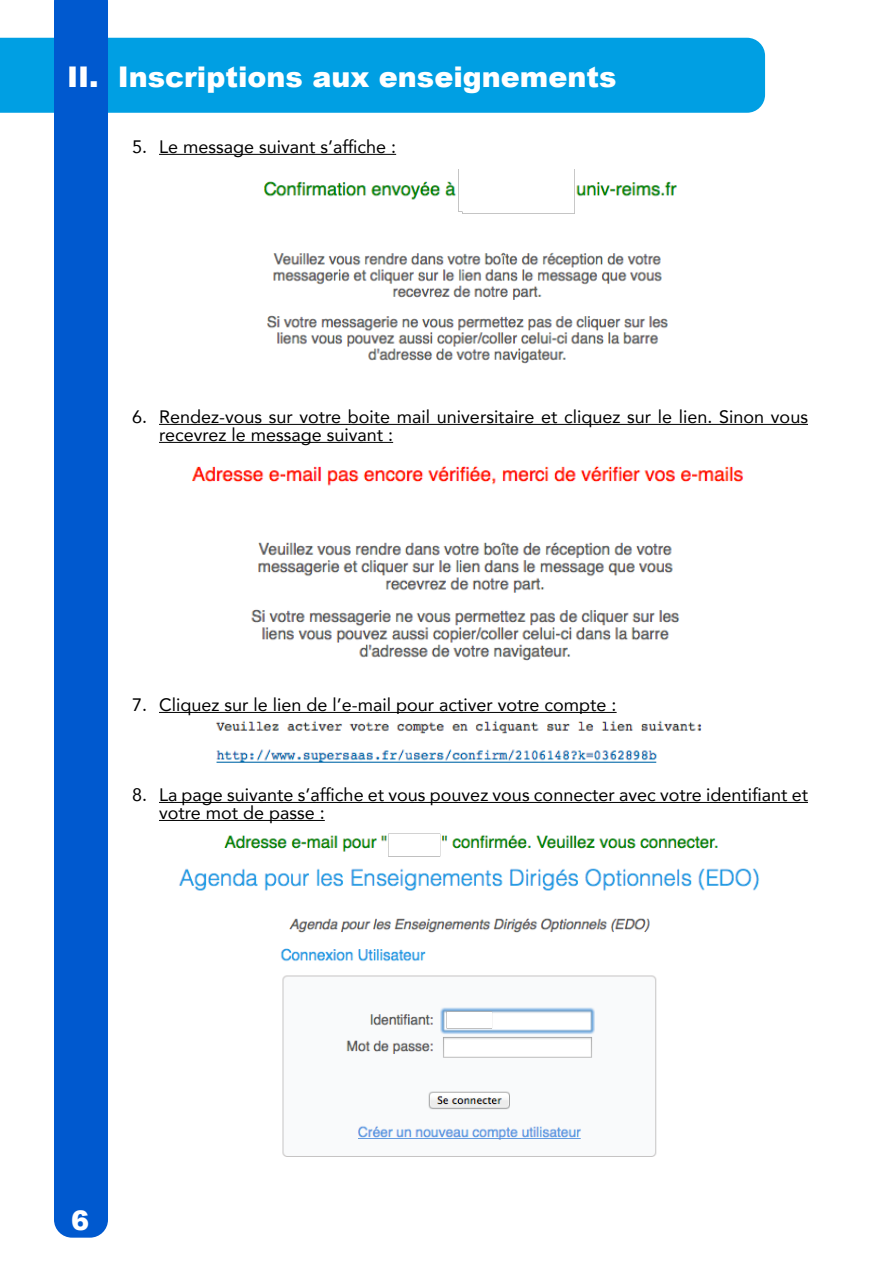
<style>
.page{position:relative;width:893px;height:1263px;background:#fff}
.page>*{position:absolute;margin:0;border:0;box-sizing:border-box;transform-origin:0 0}
.t1{font:900 28.5px "Arial";color:#fff}
.t2{font:900 27px "Arial";color:#fff}
.t3{font:18px/18px "Avenir";color:#000}
</style>
<div class="page">
<hr style="left:159px;top:154px;width:237px;height:1px;background:#000">
<hr style="left:159px;top:424px;width:649px;height:1px;background:#000">
<hr style="left:159px;top:442px;width:234px;height:1px;background:#000">
<hr style="left:159px;top:712px;width:458px;height:1px;background:#000">
<hr style="left:159px;top:802px;width:649px;height:1px;background:#000">
<hr style="left:159px;top:820px;width:166px;height:1px;background:#000">
<div style="left:0;top:38px;width:765px;height:75px;background:#009fe3"></div>
<div style="left:54px;top:0;width:54px;height:1238px;background:#0059cf"></div>
<img style="left:263px;top:169px;width:414px;height:195px">
<img style="left:191px;top:466px;width:552px;height:195px">
<img style="left:215px;top:720px;width:487px;height:43px">
<img style="left:179px;top:833px;width:581px;height:324px">
<h1 class="t1" style="left:67px;top:56px;width:551px">II. Inscriptions aux enseignements</h1>
<p class="t3" style="left:132px;top:137px;width:266px">5. Le message suivant s’affiche :</p>
<p class="t3" style="left:159px;top:407px;width:650px;text-indent:-27px">6. Rendez-vous sur votre boite mail universitaire et cliquez sur le lien. Sinon vous recevrez le message suivant :</p>
<p class="t3" style="left:132px;top:695px;width:486px">7. Cliquez sur le lien de l’e-mail pour activer votre compte :</p>
<p class="t3" style="left:159px;top:785px;width:650px;text-indent:-27px">8. La page suivante s’affiche et vous pouvez vous connecter avec votre identifiant et votre mot de passe :</p>
<h2 class="t2" style="left:71px;top:1201px;width:20px">6</h2>
</div>
